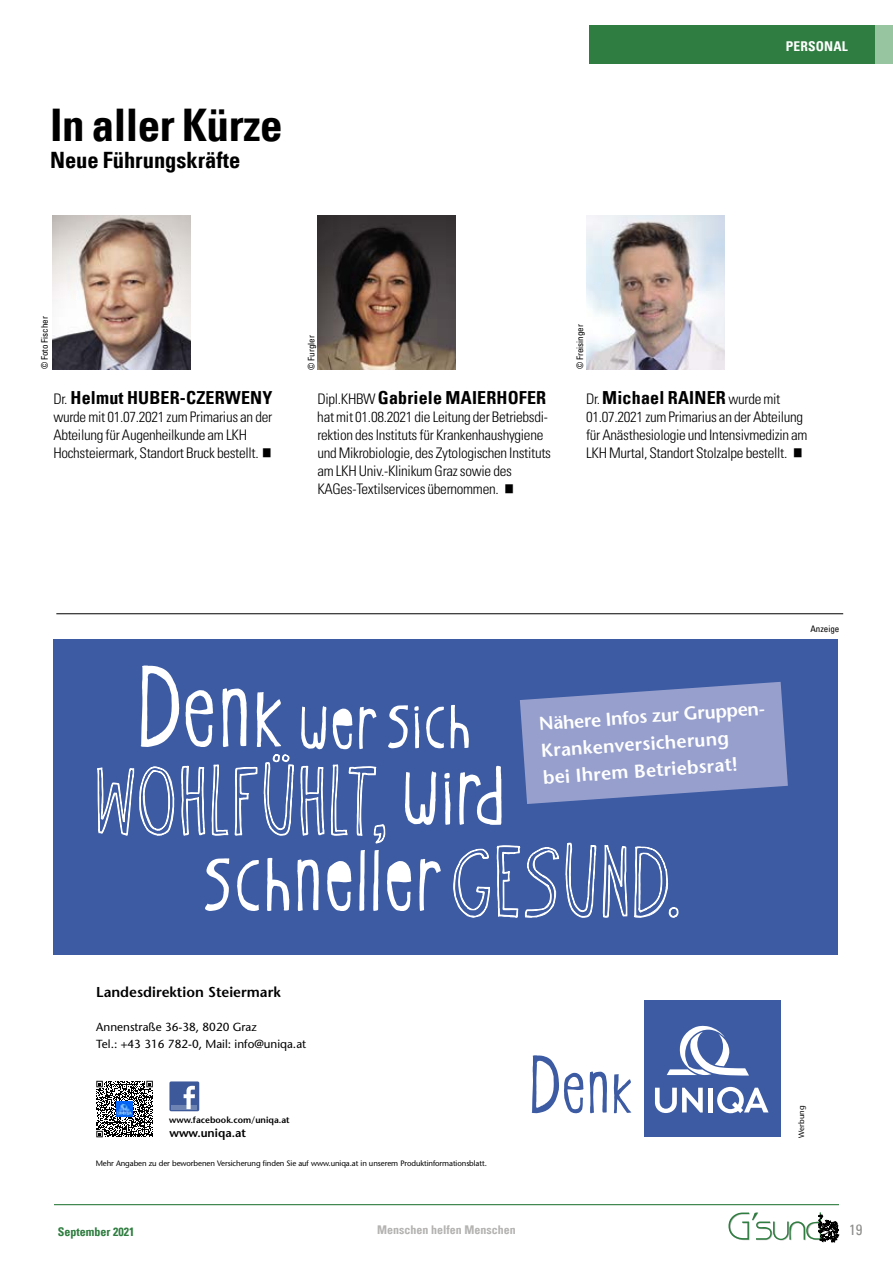
<style>
.page{position:relative;width:893px;height:1263px;background:#fff}
.page>*{position:absolute;margin:0;border:0;box-sizing:border-box;transform-origin:0 0}
.t1{font:italic 700 condensed 45px "Univers";letter-spacing:-.01em;color:#000}
.t2{font:700 condensed 22.5px "Univers";color:#000}
.t3{font:600 18.6px/27px "Stone Sans";color:#fff}
.t4{font:700 condensed 18px "Univers";letter-spacing:.01em;color:#000}
.t5{font:condensed 15px "Univers";color:#8e8e8d}
.t6{font:300 condensed 14.55px/18px "Univers LT Std";letter-spacing:-.02em;color:#000}
.t7{font:600 14.4px "Stone Sans";color:#000}
.t8{font:700 condensed 13.5px "Univers";letter-spacing:.015em;color:#fff}
.t9{font:700 condensed 12px "Univers";color:#b4b3b2}
.t10{font:700 condensed 12px "Univers";color:#2f7d40}
.t11{font:11.7px/17px "Stone Sans";color:#000}
.t12{font:600 11.7px "Stone Sans";color:#000}
.t13{font:condensed 9px "Univers";color:#000}
.t14{font:600 8.85px "Stone Sans";color:#000}
.t15{font:7.8px "Stone Sans";letter-spacing:-.01em;color:#000}
.s1{font-family:"Univers LT Std";font-weight:300;font-size:14.55px}
</style>
<div class="page">
<hr style="left:54px;top:1204px;width:785px;height:1px;background:#2f7d40">
<div style="left:589px;top:26px;width:304px;height:38px;background:#2f7d40"></div>
<div style="left:876px;top:26px;width:17px;height:38px;background:#97c59f"></div>
<img style="left:586px;top:215px;width:138px;height:154px">
<hr style="left:56px;top:613px;width:787px;height:1px;background:#000">
<img style="left:52px;top:215px;width:139px;height:155px">
<img style="left:318px;top:215px;width:138px;height:155px">
<div style="left:53px;top:639px;width:784px;height:316px;background:#3c5ba3"></div>
<div style="left:644px;top:1000px;width:136px;height:137px;background:#3c5ba3"></div>
<svg style="left:655px;top:1088px;width:48px;height:25px"></svg>
<div style="left:708px;top:1088px;width:5px;height:24px;background:#fff"></div>
<svg style="left:717px;top:1087px;width:51px;height:26px"></svg>
<svg style="left:667px;top:1025px;width:82px;height:50px"></svg>
<svg style="left:532px;top:1055px;width:51px;height:58px"></svg>
<svg style="left:590px;top:1071px;width:17px;height:42px"></svg>
<svg style="left:614px;top:1074px;width:17px;height:39px"></svg>
<div style="left:169px;top:1081px;width:30px;height:30px;background:#3d5999;border-radius:2px"></div>
<hr style="left:172px;top:1105px;width:25px;height:4px;background:#6e85b3">
<svg style="left:184px;top:1086px;width:11px;height:23px"></svg>
<svg style="left:98px;top:665px;width:690px;height:252px"></svg>
<svg style="left:96px;top:1081px;width:57px;height:56px"></svg>
<img style="left:117px;top:1101px;width:15px;height:16px">
<svg style="left:728px;top:1212px;width:111px;height:30px"></svg>
<h1 class="t1" style="left:50px;top:97px;width:234px">In aller Kürze</h1>
<h2 class="t2" style="left:50px;top:146px;width:192px">Neue Führungskräfte</h2>
<p class="t8" style="left:786px;top:37px;width:64px">PERSONAL</p>
<p class="t13" style="left:39px;top:369px;width:55px;rotate:-90deg">© Foto Fischer</p>
<p class="t4" style="left:53px;top:386px;width:221px"><span class="s1">Dr.</span> Helmut HUBER-CZERWENY</p>
<p class="t6" style="left:53px;top:407px;width:220px">wurde mit 01.07.2021 zum Primarius an der<br>Abteilung für Augenheilkunde am LKH<br>Hochsteiermark, Standort Bruck bestellt. <sup>█</sup></p>
<p class="t13" style="left:306px;top:370px;width:36px;rotate:-90deg">© Furgler</p>
<p class="t4" style="left:317px;top:386px;width:230px"><span class="s1">Dipl.KHBW</span> Gabriele MAIERHOFER</p>
<p class="t6" style="left:317px;top:408px;width:235px">hat mit 01.08.2021 die Leitung der Betriebsdi&shy;rektion des Instituts für Krankenhaushygiene und Mikrobiologie, des Zytologischen Instituts am LKH Univ.-Klinikum Graz sowie des KAGes-Textilservices übernommen. <sup>█</sup></p>
<p class="t13" style="left:574px;top:369px;width:47px;rotate:-90deg">© Freisinger</p>
<p class="t4" style="left:586px;top:386px;width:196px"><span class="s1">Dr.</span> Michael RAINER <span class="s1">wurde mit</span></p>
<p class="t6" style="left:586px;top:407px;width:223px">01.07.2021 zum Primarius an der Abteilung für Anästhesiologie und Intensivmedizin am<br>LKH Murtal, Standort Stolzalpe bestellt. <sup>█</sup></p>
<p class="t3" style="left:538px;top:710px;width:231px;rotate:-4deg">Nähere Infos zur Gruppen-<br>Krankenversicherung<br>bei Ihrem Betriebsrat!</p>
<p class="t13" style="left:810px;top:623px;width:30px">Anzeige</p>
<p class="t7" style="left:96px;top:983px;width:186px">Landesdirektion Steiermark</p>
<p class="t11" style="left:96px;top:1018px;width:211px">Annenstraße 36-38, 8020 Graz<br>Tel.: +43 316 782-0, Mail: info@uniqa.at</p>
<p class="t14" style="left:169px;top:1115px;width:122px">www.facebook.com/uniqa.at</p>
<p class="t12" style="left:169px;top:1126px;width:78px">www.uniqa.at</p>
<p class="t15" style="left:96px;top:1158px;width:393px">Mehr Angaben zu der beworbenen Versicherung finden Sie auf www.uniqa.at in unserem Produktinformationsblatt.</p>
<p class="t15" style="left:797px;top:1137px;width:33px;rotate:-90deg">Werbung</p>
<p class="t10" style="left:58px;top:1224px;width:78px">September 2021</p>
<p class="t9" style="left:377px;top:1223px;width:140px">Menschen helfen Menschen</p>
<p class="t5" style="left:849px;top:1220px;width:15px">19</p>
</div>
